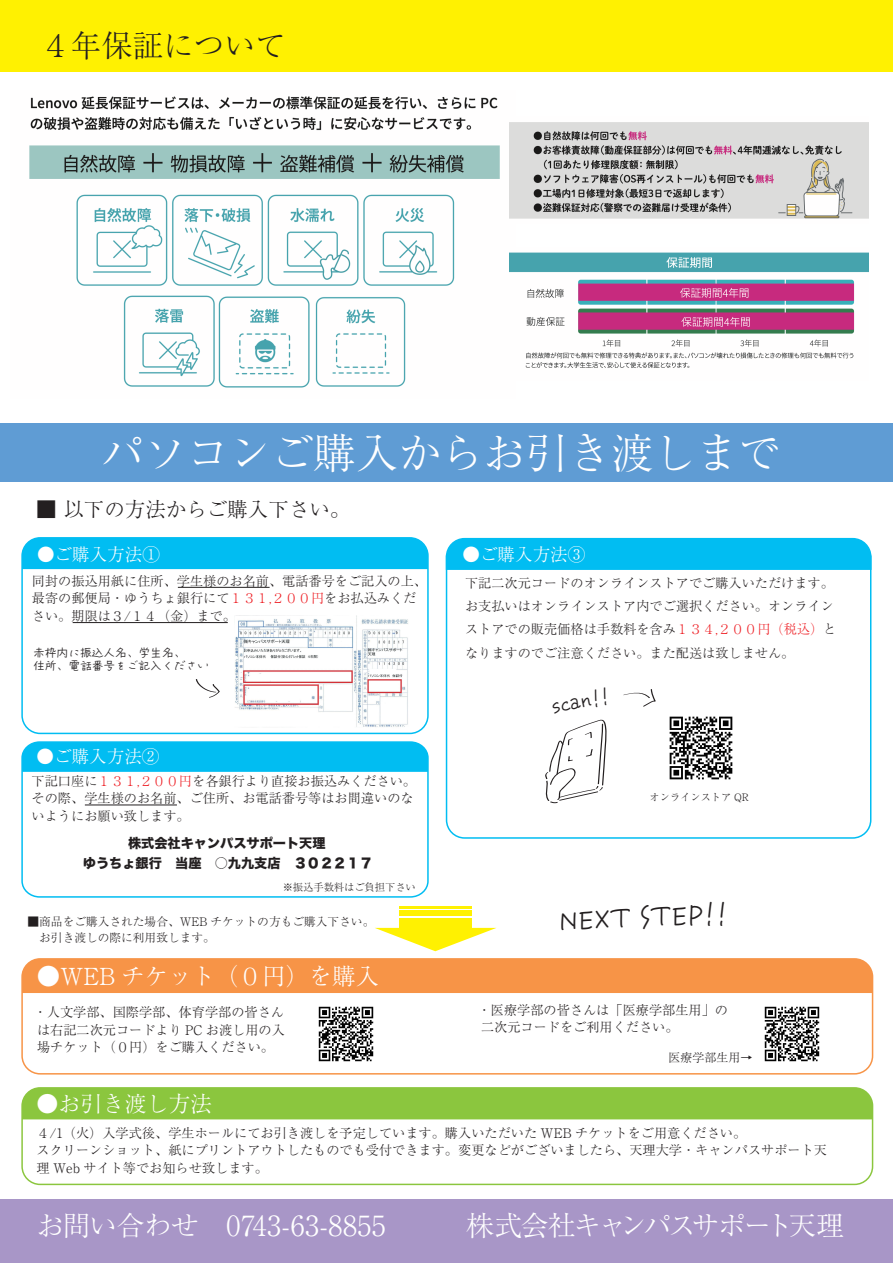
<style>
.page{position:relative;width:893px;height:1263px;background:#fff}
.page>*{position:absolute;margin:0;border:0;box-sizing:border-box;transform-origin:0 0}
.t1{font:300 42.45px "Ryumin Pr 6 N";color:#fff}
.t2{font:300 30.75px "Ryumin Pr 6 N";color:#231f20}
.t3{font:300 27.75px "Ryumin Pr 6 N";color:#fff}
.t4{font:300 27.75px "Ryumin Pr 6 N";letter-spacing:-.095em;color:#fff}
.t5{font:27.75px "VDL Pen Letter Medium";color:#231f20}
.t6{font:300 23.4px "Ryumin Pr 6 N";color:#fff}
.t7{font:300 21.9px "Ryumin Pr 6 N";color:#fff}
.t8{font:300 20.55px "Ryumin Pr 6 N";color:#231f20}
.t9{font:20.55px "VDL Pen Letter Medium";color:#231f20}
.t10{font:300 17.55px "Ryumin Pr 6 N";color:#fff}
.t11{font:300 13.2px/17.5px "Ryumin Pr 6 N";color:#231f20}
.t12{font:13.2px/20.9px "Hira Kaku Std N W8";color:#231f20;text-align:center}
.t13{font:300 12px "Ryumin Pr 6 N";color:#231f20}
.t14{font:300 11.7px/16px "Ryumin Pr 6 N";color:#231f20}
.t15{font:11.7px/13.2px "VDL Pen Letter Medium";color:#231f20}
.t16{font:300 10.2px "Ryumin Pr 6 N";color:#231f20}
.s1{color:#ee1d23}
</style>
<div class="page">
<div style="left:0;top:1199px;width:893px;height:64px;background:#a896c7"></div>
<div style="left:0;top:423px;width:893px;height:59px;background:#5f9cd4"></div>
<svg style="left:21px;top:741px;width:408px;height:157px"></svg>
<hr style="left:22px;top:770px;width:406px;height:2px;background:#01bdf2">
<div style="left:24px;top:540px;width:402px;height:28px;background:#01bdf2"></div>
<div style="left:21px;top:537px;width:408px;height:197px;border:2px solid #01bdf2;border-radius:18px"></div>
<hr style="left:22px;top:568px;width:406px;height:1px;background:#01bdf2">
<div style="left:447px;top:539px;width:424px;height:16px;background:#01bdf2"></div>
<div style="left:446px;top:538px;width:425px;height:301px;border:2px solid #01bdf2;border-radius:18px"></div>
<div style="left:24px;top:959px;width:848px;height:32px;background:#f79447"></div>
<div style="left:21px;top:958px;width:852px;height:116px;border:2px solid #f79447;border-radius:18px"></div>
<hr style="left:22px;top:991px;width:850px;height:2px;background:#f79447">
<div style="left:23px;top:1088px;width:849px;height:30px;background:#8bc63e"></div>
<div style="left:21px;top:1087px;width:852px;height:98px;border:1px solid #8bc63e;border-radius:18px"></div>
<hr style="left:22px;top:1118px;width:850px;height:1px;background:#8bc63e">
<div style="left:446px;top:555px;width:425px;height:15px;background:#01bdf2;border:2px solid #01bdf2"></div>
<div style="left:0;top:0;width:893px;height:71px;background:#fff101"></div>
<img style="left:235px;top:616px;width:173px;height:111px">
<img style="left:29px;top:96px;width:481px;height:292px">
<img style="left:509px;top:116px;width:360px;height:107px">
<img style="left:510px;top:252px;width:358px;height:116px">
<hr style="left:178px;top:587px;width:92px;height:1px;background:#231f20">
<hr style="left:73px;top:622px;width:155px;height:1px;background:#231f20">
<hr style="left:85px;top:805px;width:92px;height:1px;background:#231f20">
<hr style="left:399px;top:906px;width:72px;height:3px;background:#fff101">
<div style="left:399px;top:911px;width:72px;height:5px;background:#fff101"></div>
<div style="left:399px;top:918px;width:72px;height:10px;background:#fff101"></div>
<svg style="left:375px;top:928px;width:121px;height:23px"></svg>
<img style="left:669px;top:716px;width:64px;height:64px">
<img style="left:318px;top:1006px;width:56px;height:56px">
<img style="left:764px;top:1006px;width:56px;height:56px">
<svg style="left:196px;top:679px;width:24px;height:19px"></svg>
<svg style="left:623px;top:689px;width:33px;height:18px"></svg>
<svg style="left:545px;top:719px;width:62px;height:84px"></svg>
<h2 class="t2" style="left:40px;top:22px;width:247px">４年保証について</h2>
<h1 class="t1" style="left:101px;top:420px;width:681px">パソコンご購入からお引き渡しまで</h1>
<h3 class="t8" style="left:36px;top:494px;width:316px">■ 以下の方法からご購入下さい。</h3>
<h3 class="t10" style="left:37px;top:540px;width:124px">●ご購入方法①</h3>
<p class="t11" style="left:32px;top:571px;width:397px">同封の振込用紙に住所、学生様のお名前、電話番号をご記入の上、最寄の郵便局・ゆうちょ銀行にて<span class="s1">１３１,２００円</span>をお払込みください。期限は３/１４（金）まで。</p>
<p class="t15" style="left:33px;top:646px;width:177px">赤枠内に振込人名、学生名、<br>住所、電話番号をご記入ください</p>
<h3 class="t10" style="left:37px;top:742px;width:124px">●ご購入方法②</h3>
<p class="t11" style="left:32px;top:771px;width:386px">下記口座に<span class="s1">１３１,２００円</span>を各銀行より直接お振込みください。その際、学生様のお名前、ご住所、お電話番号等はお間違いのないようにお願い致します。</p>
<p class="t12" style="left:83px;top:832px;width:291px">株式会社キャンパスサポート天理<br>ゆうちょ銀行　当座　○九九支店　３０２２１７</p>
<p class="t16" style="left:283px;top:879px;width:135px">※振込手数料はご負担下さい</p>
<p class="t14" style="left:28px;top:913px;width:348px">■商品をご購入された場合、WEB チケットの方もご購入下さい。　お引き渡しの際に利用致します。</p>
<h3 class="t6" style="left:37px;top:957px;width:344px">●WEB チケット（０円）を購入</h3>
<h3 class="t10" style="left:462px;top:541px;width:124px">●ご購入方法③</h3>
<p class="t11" style="left:465px;top:570px;width:373px;line-height:23.4px">下記二次元コードのオンラインストアでご購入いただけます。お支払いはオンラインストア内でご選択ください。オンラインストアでの販売価格は手数料を含み<span class="s1">１３４,２００円（税込）</span>となりますのでご注意ください。また配送は致しません。</p>
<h3 class="t9" style="left:549px;top:693px;width:60px;rotate:-11deg">scan!!</h3>
<p class="t16" style="left:649px;top:789px;width:101px">オンラインストア QR</p>
<h3 class="t5" style="left:558px;top:902px;width:171px;rotate:-3deg">NEXT STEP!!</h3>
<p class="t11" style="left:34px;top:1003px;width:253px;text-align:justify">・人文学部、国際学部、体育学部の皆さんは右記二次元コードより PC お渡し用の入場チケット（０円）をご購入ください。</p>
<p class="t11" style="left:478px;top:1000px;width:252px">・医療学部の皆さんは「医療学部生用」の二次元コードをご利用ください。</p>
<p class="t13" style="left:668px;top:1048px;width:85px">医療学部生用→</p>
<h3 class="t7" style="left:37px;top:1087px;width:177px">●お引き渡し方法</h3>
<p class="t11" style="left:37px;top:1123px;width:792px">４/1（火）入学式後、学生ホールにてお引き渡しを予定しています。購入いただいた WEB チケットをご用意ください。<br>スクリーンショット、紙にプリントアウトしたものでも受付できます。変更などがございましたら、天理大学・キャンパスサポート天理 Web サイト等でお知らせ致します。</p>
<h3 class="t3" style="left:37px;top:1203px;width:351px">お問い合わせ　0743-63-8855</h3>
<h3 class="t4" style="left:466px;top:1203px;width:379px">株式会社キャンパスサポート天理</h3>
</div>
